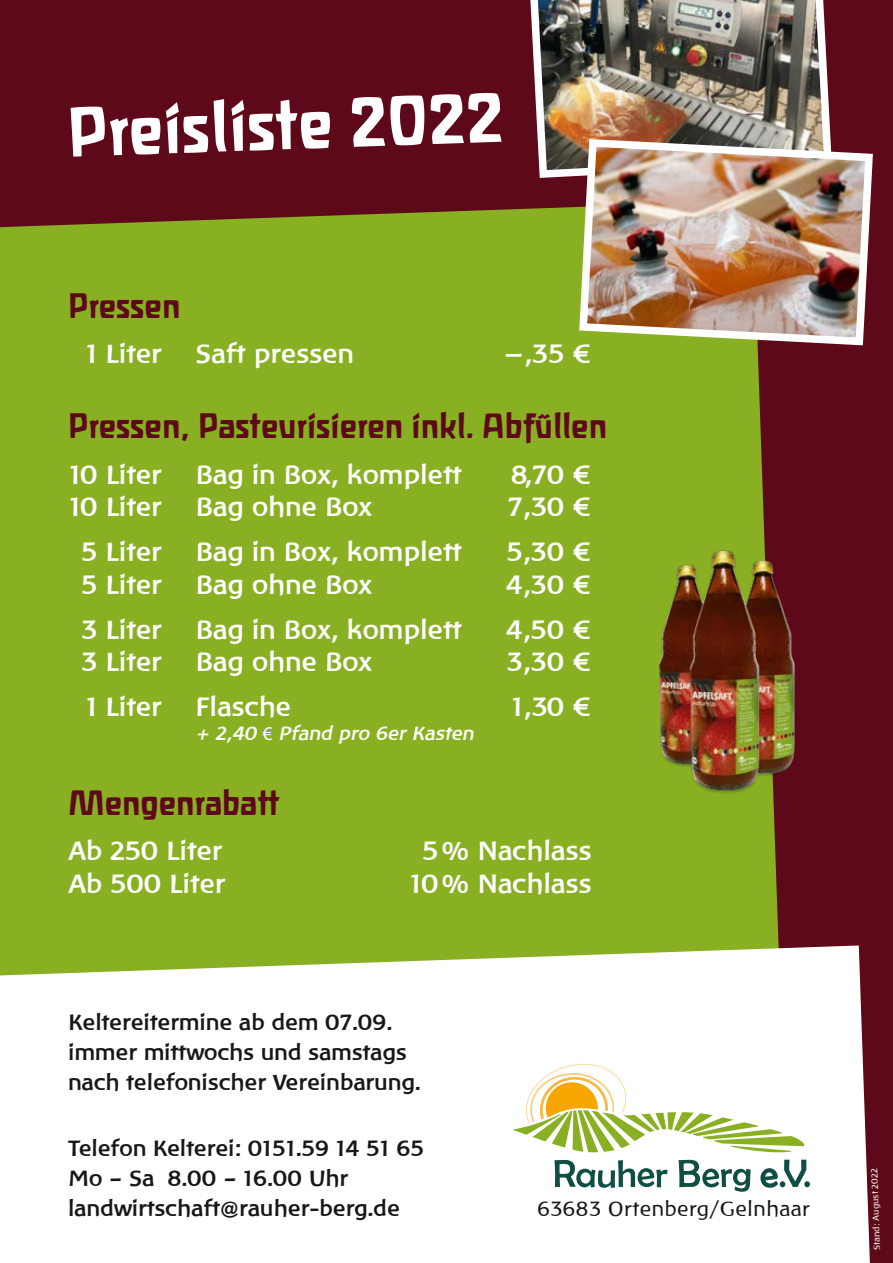
<style>
.page{position:relative;width:893px;height:1263px;background:#5e0919}
.page>*{position:absolute;margin:0;border:0;box-sizing:border-box;transform-origin:0 0}
.t1{font:700 72px "Liant";color:#fff}
.t2{font:700 36px "Liant";color:#5e0919}
.t3{font:700 27px/32.4px "Baar Philos";color:#fff}
.t4{font:700 22.5px/30px "Baar Philos";color:#171715}
.t5{font:21px "Baar Philos";color:#171715}
.t6{font:italic 700 19.5px "Baar Philos";color:#fff}
.t7{font:9px "Baar Philos";color:#fff}
.s1{font-family:"Myriad Pro";font-weight:400;font-style:normal}
</style>
<div class="page">
<div style="left:0;top:207px;width:779px;height:738px;background:#88b022"></div>
<div style="left:0;top:945px;width:870px;height:318px;background:#fff"></div>
<svg style="left:554px;top:1159px;width:256px;height:33px;background:#b4c8c4"></svg>
<svg style="left:512px;top:1064px;width:292px;height:88px;background:#e9ebc7"></svg>
<img style="left:648px;top:546px;width:147px;height:249px">
<img style="left:530px;top:0;width:301px;height:178px">
<img style="left:575px;top:135px;width:298px;height:214px">
<h1 class="t1" style="left:66px;top:95px;width:438px;rotate:-2deg">Preisliste 2022</h1>
<h2 class="t2" style="left:68px;top:287px;width:114px">Pressen</h2>
<p class="t3" style="left:86px;top:337px;width:77px">1 Liter</p>
<p class="t3" style="left:196px;top:337px;width:160px">Saft pressen</p>
<p class="t3" style="left:503px;top:337px;width:90px">—,35 €</p>
<h2 class="t2" style="left:68px;top:408px;width:541px">Pressen, Pasteurisieren inkl. Abfüllen</h2>
<p class="t3" style="left:69px;top:458px;width:94px">10 Liter</p>
<p class="t3" style="left:196px;top:458px;width:267px">Bag in Box, komplett</p>
<p class="t3" style="left:511px;top:458px;width:82px">8,70 €</p>
<p class="t3" style="left:69px;top:490px;width:94px">10 Liter</p>
<p class="t3" style="left:196px;top:490px;width:178px">Bag ohne Box</p>
<p class="t3" style="left:508px;top:490px;width:85px">7,30 €</p>
<p class="t3" style="left:81px;top:535px;width:82px">5 Liter</p>
<p class="t3" style="left:196px;top:535px;width:267px">Bag in Box, komplett</p>
<p class="t3" style="left:506px;top:535px;width:86px">5,30 €</p>
<p class="t3" style="left:81px;top:568px;width:82px">5 Liter</p>
<p class="t3" style="left:196px;top:568px;width:178px">Bag ohne Box</p>
<p class="t3" style="left:506px;top:568px;width:87px">4,30 €</p>
<p class="t3" style="left:81px;top:613px;width:82px">3 Liter</p>
<p class="t3" style="left:196px;top:613px;width:267px">Bag in Box, komplett</p>
<p class="t3" style="left:506px;top:613px;width:87px">4,50 €</p>
<p class="t3" style="left:81px;top:645px;width:82px">3 Liter</p>
<p class="t3" style="left:196px;top:645px;width:178px">Bag ohne Box</p>
<p class="t3" style="left:506px;top:645px;width:86px">3,30 €</p>
<p class="t3" style="left:86px;top:691px;width:77px">1 Liter</p>
<p class="t3" style="left:196px;top:691px;width:97px">Flasche</p>
<p class="t3" style="left:512px;top:691px;width:81px">1,30 €</p>
<p class="t6" style="left:196px;top:722px;width:280px">+ 2,40 <span class="s1">€</span> Pfand pro 6er Kasten</p>
<h2 class="t2" style="left:68px;top:784px;width:213px">Mengenrabatt</h2>
<p class="t3" style="left:68px;top:835px;width:159px">Ab 250 Liter<br>Ab 500 Liter</p>
<p class="t3" style="left:410px;top:835px;width:183px;text-align:center">5% Nachlass<br>10% Nachlass</p>
<p class="t4" style="left:68px;top:1007px;width:354px">Keltereitermine ab dem 07.09. immer mittwochs und samstags nach telefonischer Vereinbarung.</p>
<p class="t4" style="left:68px;top:1133px;width:358px">Telefon Kelterei: 0151.59 14 51 65<br>Mo – Sa 8.00 – 16.00 Uhr landwirtschaft@rauher-berg.de</p>
<p class="t5" style="left:537px;top:1197px;width:274px">63683 Ortenberg/Gelnhaar</p>
<p class="t7" style="left:872px;top:1250px;width:84px;rotate:-92deg">natS d: August 2022</p>
</div>
